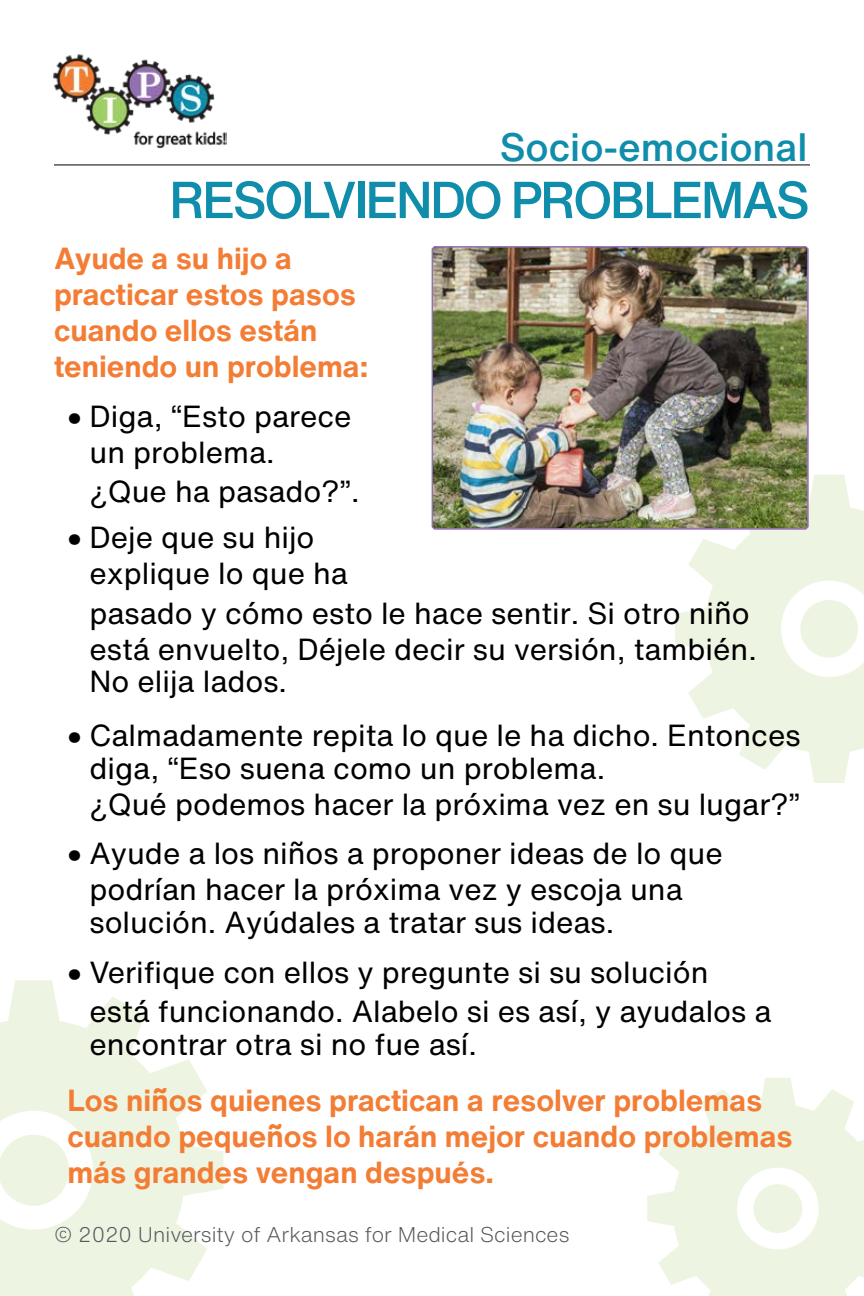
<style>
.page{position:relative;width:864px;height:1296px;background:#fff}
.page>*{position:absolute;margin:0;border:0;box-sizing:border-box;transform-origin:0 0}
.t1{font:500 51px "Helvetica Now Text";letter-spacing:-.05em;color:#108dab}
.t2{font:500 39px "Helvetica Now Text";color:#108dab}
.t3{font:30px/36px "Helvetica Now Text";color:#000}
.t4{font:700 30px/36px "Helvetica Now Text";color:#f37d35}
.t5{font:300 21px "Helvetica Now Text";color:#58595b}
.s1{font-weight:800}
</style>
<div class="page">
<img style="left:53px;top:54px;width:174px;height:95px">
<hr style="left:54px;top:164px;width:756px;height:1px;background:#000">
<svg style="left:0;top:980px;width:224px;height:316px;fill:#edf5e2"></svg>
<svg style="left:675px;top:475px;width:189px;height:308px;fill:#edf5e2"></svg>
<svg style="left:647px;top:1078px;width:217px;height:218px;fill:#edf5e2"></svg>
<img style="left:432px;top:247px;width:376px;height:282px">
<h2 class="t2" style="left:500px;top:118px;width:309px">Socio-emocional</h2>
<h1 class="t1" style="left:169px;top:162px;width:642px">RESOLVIENDO PROBLEMAS</h1>
<p class="t4" style="left:54px;top:240px;width:316px">Ayude a su hijo a practicar estos pasos cuando ellos están teniendo un problema:</p>
<p class="t3" style="left:90px;top:397px;width:264px;text-indent:-22px"><span class="s1">•</span> Diga, “Esto parece un problema.</p>
<p class="t3" style="left:90px;top:473px;width:272px">¿Que ha pasado?”.</p>
<p class="t3" style="left:90px;top:519px;width:260px;text-indent:-22px"><span class="s1">•</span> Deje que su hijo explique lo que ha</p>
<p class="t3" style="left:90px;top:594px;width:669px">pasado y cómo esto le hace sentir. Si otro niño está envuelto, Déjele decir su versión, también.</p>
<p class="t3" style="left:90px;top:663px;width:199px">No elija lados.</p>
<p class="t3" style="left:90px;top:718px;width:713px;line-height:32.7px;text-indent:-22px"><span class="s1">•</span> Calmadamente repita lo que le ha dicho. Entonces diga, “Eso suena como un problema.</p>
<p class="t3" style="left:90px;top:785px;width:712px">¿Qué podemos hacer la próxima vez en su lugar?”</p>
<p class="t3" style="left:90px;top:835px;width:635px;text-indent:-22px"><span class="s1">•</span> Ayude a los niños a proponer ideas de lo que podrían hacer la próxima vez y escoja una</p>
<p class="t3" style="left:90px;top:904px;width:526px">solución. Ayúdales a tratar sus ideas.</p>
<p class="t3" style="left:90px;top:951px;width:684px;line-height:39.3px;text-indent:-22px"><span class="s1">•</span> Verifique con ellos y pregunte si su solución está funcionando. Alabelo si es así, y ayudalos a</p>
<p class="t3" style="left:90px;top:1025px;width:389px">encontrar otra si no fue así.</p>
<p class="t4" style="left:68px;top:1081px;width:727px">Los niños quienes practican a resolver problemas cuando pequeños lo harán mejor cuando problemas más grandes vengan después.</p>
<p class="t5" style="left:54px;top:1219px;width:517px">© 2020 University of Arkansas for Medical Sciences</p>
</div>
